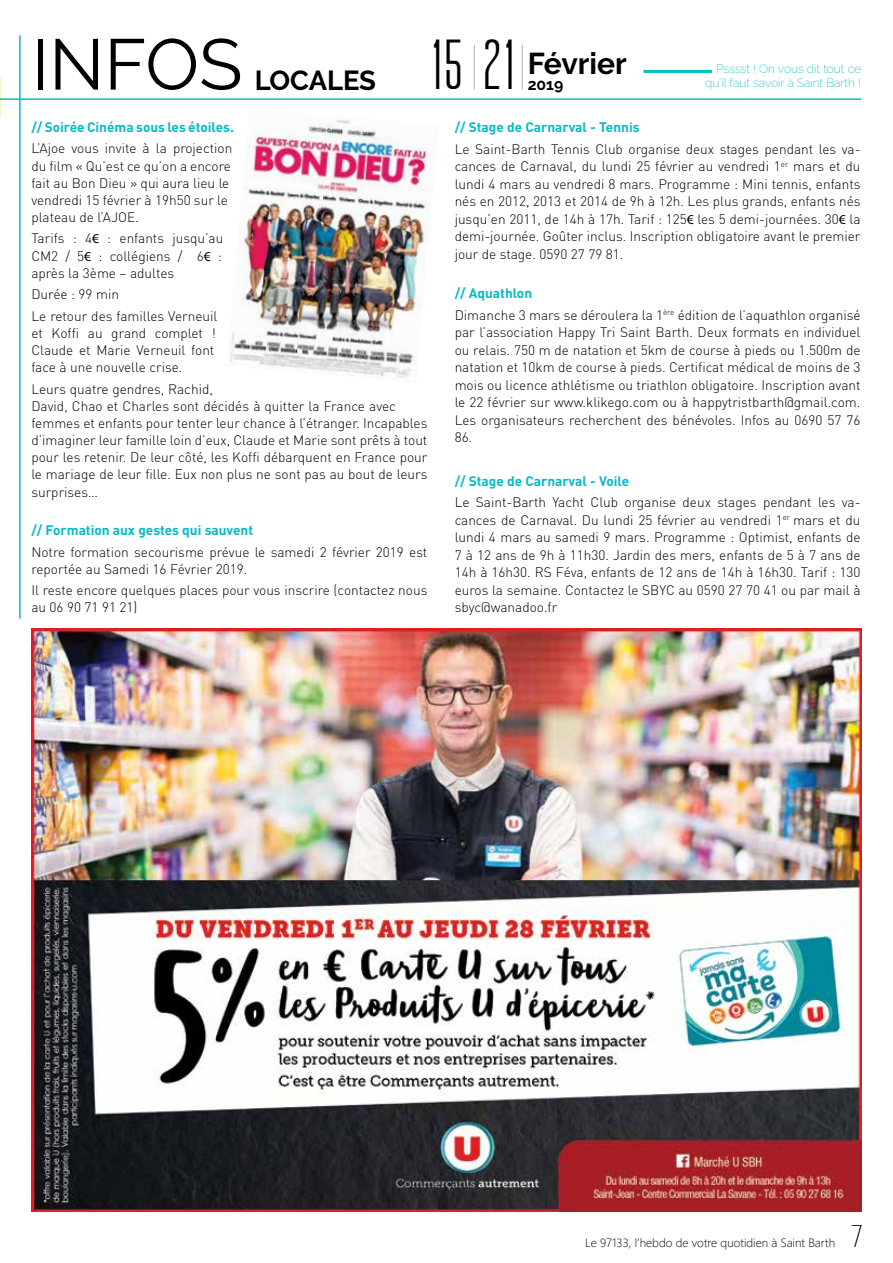
<style>
.page{position:relative;width:893px;height:1263px;background:#fff}
.page>*{position:absolute;margin:0;border:0;box-sizing:border-box;transform-origin:0 0}
.t1{font:71.55px "Raleway";color:#000}
.t2{font:700 30px "Raleway";color:#000}
.t3{font:30px "basictitlefont";color:#000}
.t4{font:700 27.45px "Raleway";letter-spacing:-.005em;color:#000}
.t5{font:700 15.75px "Raleway";color:#000}
.t6{font:300 13.65px/17.5px "DIN";color:#000}
.t7{font:700 13.65px "DIN";color:#04bcc3}
.t8{font:200 12px "Raleway";color:#04bcc3}
.t9{font:12px "Webly Sleek UI Light";color:#000}
.s1{font-family:"Mager";font-weight:400;font-size:63px}
.s2{font-family:"Myriad Pro";font-weight:400}
.s3{font-weight:700;color:#04bcc3}
</style>
<div class="page">
<img style="left:32px;top:628px;width:829px;height:583px">
<hr style="left:474px;top:45px;width:1px;height:44px;background:#a7a9ac">
<hr style="left:522px;top:45px;width:1px;height:44px;background:#a7a9ac">
<hr style="left:643px;top:70px;width:69px;height:3px;background:#04bcc3">
<hr style="left:0;top:98px;width:861px;height:2px;background:#04bcc3">
<hr style="left:19px;top:35px;width:2px;height:583px;background:#04bcc3">
<img style="left:230px;top:117px;width:202px;height:261px">
<h1 class="t1" style="left:31px;top:23px;width:213px">INFOS</h1>
<h2 class="t2" style="left:431px;top:46px;width:198px"><span class="s1">15 21</span> Février</h2>
<p class="t8" style="left:716px;top:62px;width:146px">Psssst ! On vous dit tout ce</p>
<h3 class="t4" style="left:255px;top:64px;width:123px">LOCALES</h3>
<p class="t8" style="left:705px;top:76px;width:157px">qu’il faut savoir à Saint Barth !</p>
<p class="t5" style="left:528px;top:75px;width:37px">2019</p>
<p class="t7" style="left:31px;top:118px;width:204px">// Soirée Cinéma sous les étoiles.</p>
<p class="t6" style="left:31px;top:140px;width:203px;line-height:17.1px">L’Ajoe vous invite à la projection du film « Qu’est ce qu’on a encore fait au Bon Dieu » qui aura lieu le vendredi 15 février à 19h50 sur le plateau de l’AJOE.</p>
<p class="t6" style="left:31px;top:230px;width:193px;line-height:17.1px;text-align:justify">Tarifs : 4<span class="s2">€</span> : enfants jusqu’au CM2 / 5<span class="s2">€</span> : collégiens / 6<span class="s2">€</span> : après la 3ème – adultes</p>
<p class="t6" style="left:31px;top:283px;width:188px;line-height:21.5px">Durée : 99 min<br>Le retour des familles Verneuil</p>
<p class="t6" style="left:31px;top:324px;width:186px;line-height:17.1px;text-align:justify">et Koffi au grand complet !<br>Claude et Marie Verneuil font face à une nouvelle crise.</p>
<p class="t6" style="left:31px;top:380px;width:398px;line-height:17.1px">Leurs quatre gendres, Rachid,<br>David, Chao et Charles sont décidés à quitter la France avec femmes et enfants pour tenter leur chance à l’étranger. Incapables d’imaginer leur famille loin d’eux, Claude et Marie sont prêts à tout pour les retenir. De leur côté, les Koffi débarquent en France pour le mariage de leur fille. Eux non plus ne sont pas au bout de leurs surprises…</p>
<p class="t7" style="left:31px;top:521px;width:223px">// Formation aux gestes qui sauvent</p>
<p class="t6" style="left:31px;top:543px;width:398px;line-height:17.1px">Notre formation secourisme prévue le samedi 2 février 2019 est reportée au Samedi 16 Février 2019.</p>
<p class="t6" style="left:31px;top:582px;width:398px;line-height:17.1px">Il reste encore quelques places pour vous inscrire (contactez nous au 06 90 71 91 21)</p>
<p class="t7" style="left:455px;top:118px;width:186px">// Stage de Carnarval - Tennis</p>
<p class="t6" style="left:455px;top:140px;width:407px;text-align:justify">Le Saint-Barth Tennis Club organise deux stages pendant les va&shy;cances de Carnaval, du lundi 25 février au vendredi 1<sup>er</sup> mars et du lundi 4 mars au vendredi 8 mars. Programme : Mini tennis, enfants nés en 2012, 2013 et 2014 de 9h à 12h. Les plus grands, enfants nés jusqu’en 2011, de 14h à 17h. Tarif : 125<span class="s2">€</span> les 5 demi-journées. 30<span class="s2">€</span> la demi-journée. Goûter inclus. Inscription obligatoire avant le premier jour de stage. 0590 27 79 81.</p>
<p class="t6" style="left:455px;top:282px;width:407px;line-height:21.8px"><span class="s3">// Aquathlon<br></span>Dimanche 3 mars se déroulera la 1<sup>ère</sup> édition de l’aquathlon organisé</p>
<p class="t6" style="left:455px;top:323px;width:407px;text-align:justify">par l’association Happy Tri Saint Barth. Deux formats en individuel ou relais. 750 m de natation et 5km de course à pieds ou 1.500m de natation et 10km de course à pieds. Certificat médical de moins de 3 mois ou licence athlétisme ou triathlon obligatoire. Inscription avant le 22 février sur www.klikego.com ou à happytristbarth@gmail.com.<br>Les organisateurs recherchent des bénévoles. Infos au 0690 57 76<br>86.</p>
<p class="t7" style="left:455px;top:472px;width:176px">// Stage de Carnarval - Voile</p>
<p class="t6" style="left:455px;top:494px;width:407px;text-align:justify">Le Saint-Barth Yacht Club organise deux stages pendant les va&shy;cances de Carnaval. Du lundi 25 février au vendredi 1<sup>er</sup> mars et du lundi 4 mars au samedi 9 mars. Programme : Optimist, enfants de 7 à 12 ans de 9h à 11h30. Jardin des mers, enfants de 5 à 7 ans de 14h à 16h30. RS Féva, enfants de 12 ans de 14h à 16h30. Tarif : 130 euros la semaine. Contactez le SBYC au 0590 27 70 41 ou par mail à sbyc@wanadoo.fr</p>
<p class="t9" style="left:585px;top:1233px;width:252px">Le 97133, l’hebdo de votre quotidien à Saint Barth</p>
<h2 class="t3" style="left:850px;top:1219px;width:14px">7</h2>
</div>
